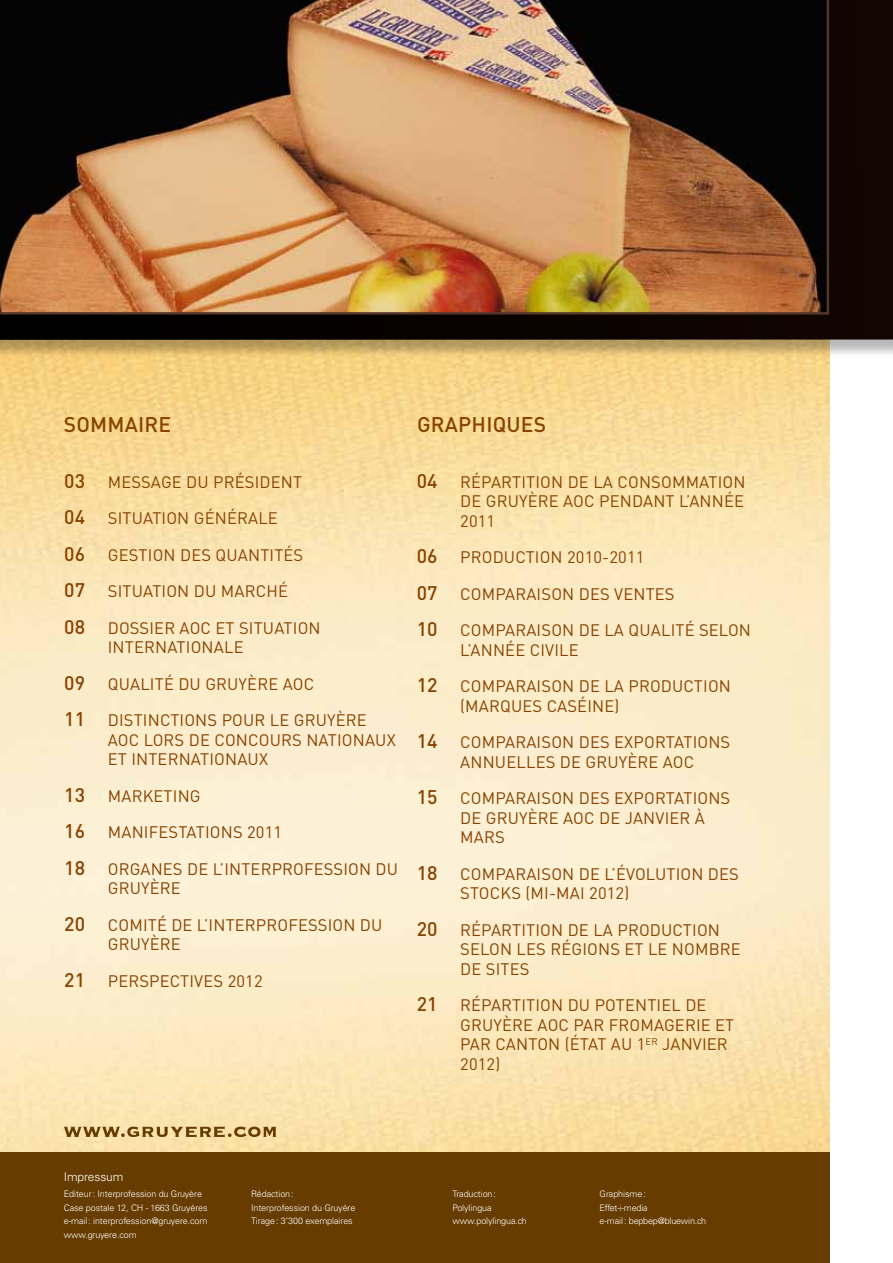
<style>
.page{position:relative;width:893px;height:1263px;background:#fff}
.page>*{position:absolute;margin:0;border:0;box-sizing:border-box;transform-origin:0 0}
.t1{font:500 21px "DIN";letter-spacing:.01em;color:#884300}
.t2{font:16.5px/19.5px "DIN";letter-spacing:.01em;color:#884300}
.t3{font:300 12px "Univers";letter-spacing:-.01em;color:#fff}
.t4{font:300 9px/13.5px "Univers";letter-spacing:-.01em;color:#fff}
.s1{font-weight:500;font-size:19.5px}
</style>
<div class="page">
<div style="left:0;top:1152px;width:829px;height:111px;background:#673c00"></div>
<div style="left:0;top:0;width:893px;height:513px;background:#000;opacity:.28"></div>
<div style="left:0;top:0;width:893px;height:340px;background:linear-gradient(to right,#000,#120501)"></div>
<img style="left:0;top:0;width:829px;height:315px">
<svg style="left:64px;top:1126px;width:212px;height:11px;background:#b7985e"></svg>
<p class="t1" style="left:64px;top:411px;width:109px">SOMMAIRE</p>
<p class="t1" style="left:417px;top:411px;width:129px">GRAPHIQUES</p>
<p class="t2" style="left:64px;top:472px;width:239px"><span class="s1">03</span> MESSAGE DU PRÉSIDENT</p>
<p class="t2" style="left:64px;top:508px;width:215px"><span class="s1">04</span> SITUATION GÉNÉRALE</p>
<p class="t2" style="left:64px;top:545px;width:241px"><span class="s1">06</span> GESTION DES QUANTITÉS</p>
<p class="t2" style="left:64px;top:581px;width:225px"><span class="s1">07</span> SITUATION DU MARCHÉ</p>
<p class="t2" style="left:64px;top:618px;width:127px"><span class="s1">08</span> DOSSIER AOC</p>
<p class="t2" style="left:108px;top:618px;width:214px;text-indent:108px">ET SITUATION<br>INTERNATIONALE</p>
<p class="t2" style="left:64px;top:674px;width:230px"><span class="s1">09</span> QUALITÉ DU GRUYÈRE AOC</p>
<p class="t2" style="left:108px;top:710px;width:260px;text-indent:-44px"><span class="s1">11</span> DISTINCTIONS POUR LE GRUYÈRE<br>AOC</p>
<p class="t2" style="left:108px;top:730px;width:289px;text-indent:36px">LORS DE CONCOURS NATIONAUX<br>ET INTERNATIONAUX</p>
<p class="t2" style="left:64px;top:786px;width:138px"><span class="s1">13</span> MARKETING</p>
<p class="t2" style="left:64px;top:822px;width:219px"><span class="s1">16</span> MANIFESTATIONS 2011</p>
<p class="t2" style="left:108px;top:859px;width:292px;text-indent:-44px"><span class="s1">18</span> ORGANES DE L’I NTERPROFESSION DU<br>GRUYÈRE</p>
<p class="t2" style="left:108px;top:915px;width:276px;text-indent:-44px"><span class="s1">20</span> COM ITÉ DE L’I NTERPROFESSION DU<br>GRUYÈRE</p>
<p class="t2" style="left:64px;top:971px;width:200px"><span class="s1">21</span> PERSPECTIVES 2012</p>
<p class="t2" style="left:460px;top:472px;width:287px;text-indent:-43px"><span class="s1">04</span> RÉPARTITION DE LA CONSOMMATION<br>DE GRUYÈRE AOC</p>
<p class="t2" style="left:599px;top:491px;width:146px">PENDANT L’ANNÉE</p>
<p class="t2" style="left:460px;top:511px;width:36px">2011</p>
<p class="t2" style="left:417px;top:547px;width:229px"><span class="s1">06</span> PRODUCTION 2010-2011</p>
<p class="t2" style="left:417px;top:584px;width:259px"><span class="s1">07</span> COMPARAISON DES VENTES</p>
<p class="t2" style="left:460px;top:620px;width:292px;text-indent:-44px"><span class="s1">10</span> COMPARAISON DE LA QUALITÉ SELON<br>L’ANNÉE CIVILE</p>
<p class="t2" style="left:460px;top:676px;width:272px;text-indent:-44px"><span class="s1">12</span> COMPARAISON DE LA PRODUCTION (MARQUES CASÉINE)</p>
<p class="t2" style="left:460px;top:732px;width:272px;text-indent:-44px"><span class="s1">14</span> COMPARAISON DES EXPORTATIONS<br>ANNUELLES DE GRUYÈRE AOC</p>
<p class="t2" style="left:460px;top:788px;width:272px;text-indent:-44px"><span class="s1">15</span> COMPARAISON DES EXPORTATIONS<br>DE GRUYÈRE AOC</p>
<p class="t2" style="left:599px;top:808px;width:107px">DE JANVIER À</p>
<p class="t2" style="left:460px;top:827px;width:46px">MARS</p>
<p class="t2" style="left:460px;top:864px;width:280px;text-indent:-44px"><span class="s1">18</span> COMPARAISON DE L’ÉVOLUTION DES<br>STOCKS (M I-MAI 2012)</p>
<p class="t2" style="left:460px;top:920px;width:282px;text-indent:-44px"><span class="s1">20</span> RÉPARTITION DE LA PRODUCTION<br>SELON LES RÉGIONS ET LE NOM BRE<br>DE SITES</p>
<p class="t2" style="left:460px;top:995px;width:248px;text-indent:-44px"><span class="s1">21</span> RÉPARTITION DU POTENTIEL DE<br>GRUYÈRE AOC</p>
<p class="t2" style="left:460px;top:1015px;width:276px;text-indent:113px">PAR FROMAGERIE ET<br>PAR CANTON (ÉTAT AU 1<sup>ER</sup> JANVIER<br>2012)</p>
<p class="t3" style="left:64px;top:1169px;width:61px">Impressum</p>
<p class="t4" style="left:64px;top:1187px;width:145px">Editeur : Interprofession du Gruyère<br>Case postale 12, CH - 1663 Gruyères e-mail : interprofession@gruyere.com www.gruyere.com</p>
<p class="t4" style="left:251px;top:1187px;width:106px">Rédaction :<br>Interprofession du Gruyère<br>Tirage : 3’300 exemplaires</p>
<p class="t4" style="left:452px;top:1187px;width:76px">Traduction :<br>Polylingua www.polylingua.ch</p>
<p class="t4" style="left:600px;top:1187px;width:108px">Graphisme :<br>Effet-i-media<br>e-mail : bepbep@bluewin.ch</p>
</div>
